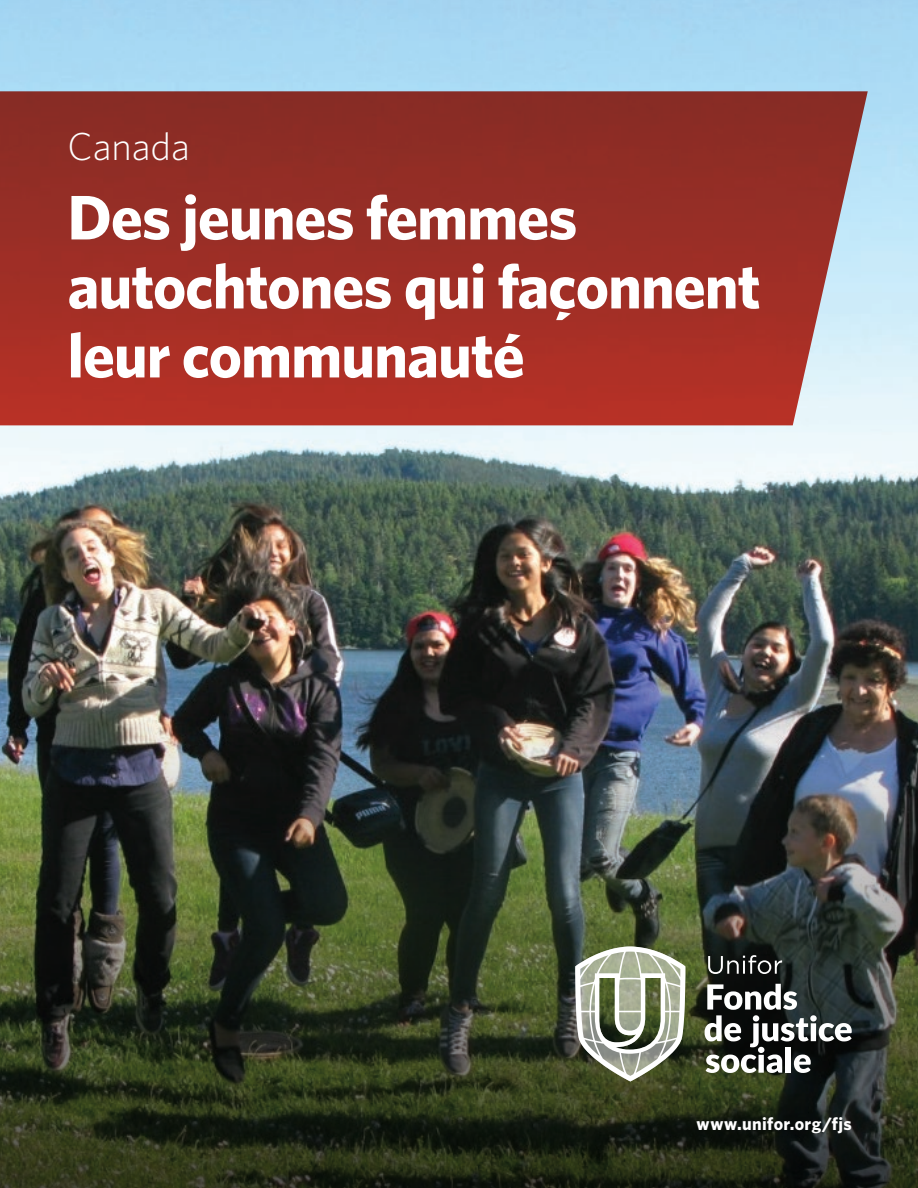
<style>
.page{position:relative;width:918px;height:1188px;background:#fff}
.page>*{position:absolute;margin:0;border:0;box-sizing:border-box;transform-origin:0 0}
.Chapter_Title{font:700 63px/69px "Whitney";letter-spacing:-.015em;color:#fff}
.Subtitle___Above{font:300 39px "Whitney";color:#fff}
.Body_Copy{font:700 18px "Whitney";letter-spacing:.02em;color:#fff}
</style>
<div class="page">
<img style="left:0;top:0;width:918px;height:680px">
<svg style="left:0;top:91px;width:868px;height:334px;background:#9f362e"></svg>
<img style="left:0;top:680px;width:918px;height:508px">
<svg style="left:575px;top:946px;width:111px;height:135px"></svg>
<svg style="left:705px;top:984px;width:147px;height:89px"></svg>
<svg style="left:708px;top:955px;width:74px;height:19px"></svg>
<p class="Subtitle___Above" style="left:68px;top:123px;width:124px">Canada</p>
<p class="Chapter_Title" style="left:68px;top:181px;width:694px">Des jeunes femmes autochtones qui façonnent leur communauté</p>
<p class="Body_Copy" style="left:697px;top:1113px;width:157px">www.unifor.org/fjs</p>
</div>
